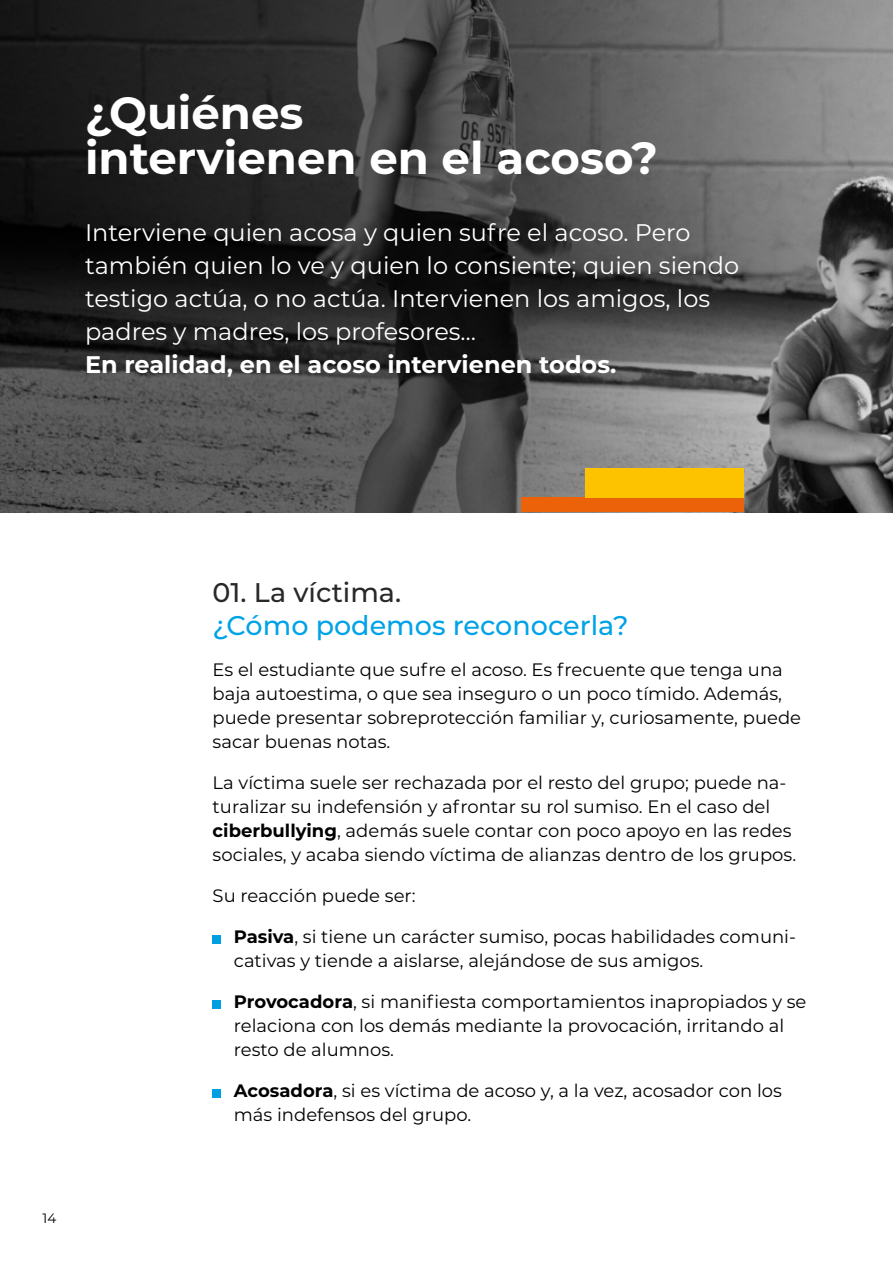
<style>
.page{position:relative;width:893px;height:1263px;background:#fff}
.page>*{position:absolute;margin:0;border:0;box-sizing:border-box;transform-origin:0 0}
.t1{font:700 45px/45px "Montserrat";color:#fff}
.t2{font:500 27px "Montserrat";color:#00a3e6}
.t3{font:500 27px "Montserrat";color:#282827}
.t4{font:24px/33px "Montserrat";color:#fff}
.t5{font:700 24px "Montserrat";color:#fff}
.t6{font:18px/24px "Montserrat";color:#000}
.t7{font:13.5px "Montserrat";color:#000}
.s1{font-weight:700}
</style>
<div class="page">
<svg style="left:0;top:0;width:893px;height:512px;background:#474747"></svg>
<div style="left:213px;top:935px;width:8px;height:8px;background:#009fe3"></div>
<div style="left:213px;top:1000px;width:8px;height:8px;background:#009fe3"></div>
<div style="left:213px;top:1089px;width:8px;height:8px;background:#009fe3"></div>
<div style="left:522px;top:497px;width:222px;height:15px;background:#eb6209"></div>
<div style="left:586px;top:468px;width:158px;height:29px;background:#fdc300"></div>
<h1 class="t1" style="left:85px;top:88px;width:574px">¿Quiénes<br>intervienen en el acoso?</h1>
<h3 class="t4" style="left:85px;top:215px;width:656px">Interviene quien acosa y quien sufre el acoso. Pero también quien lo ve y quien lo consiente; quien siendo testigo actúa, o no actúa. Intervienen los amigos, los padres y madres, los profesores…</h3>
<h3 class="t5" style="left:85px;top:347px;width:533px">En realidad, en el acoso intervienen todos.</h3>
<p class="t7" style="left:43px;top:1209px;width:15px">14</p>
<h2 class="t3" style="left:213px;top:574px;width:190px">01. La víctima.</h2>
<h2 class="t2" style="left:213px;top:607px;width:417px">¿Cómo podemos reconocerla?</h2>
<p class="t6" style="left:213px;top:657px;width:590px">Es el estudiante que sufre el acoso. Es frecuente que tenga una baja autoestima, o que sea inseguro o un poco tímido. Además, puede presentar sobreprotección familiar y, curiosamente, puede sacar buenas notas.</p>
<p class="t6" style="left:213px;top:770px;width:585px">La víctima suele ser rechazada por el resto del grupo; puede na&shy;turalizar su indefensión y afrontar su rol sumiso. En el caso del <span class="s1">ciberbullying</span>, además suele contar con poco apoyo en las redes sociales, y acaba siendo víctima de alianzas dentro de los grupos.</p>
<p class="t6" style="left:213px;top:883px;width:205px">Su reacción puede ser:</p>
<p class="t6" style="left:234px;top:924px;width:564px"><span class="s1">Pasiva</span>, si tiene un carácter sumiso, pocas habilidades comuni&shy;cativas y tiende a aislarse, alejándose de sus amigos.</p>
<p class="t6" style="left:234px;top:989px;width:574px"><span class="s1">Provocadora</span>, si manifiesta comportamientos inapropiados y se relaciona con los demás mediante la provocación, irritando al resto de alumnos.</p>
<p class="t6" style="left:234px;top:1078px;width:550px"><span class="s1">Acosadora</span>, si es víctima de acoso y, a la vez, acosador con los más indefensos del grupo.</p>
</div>
